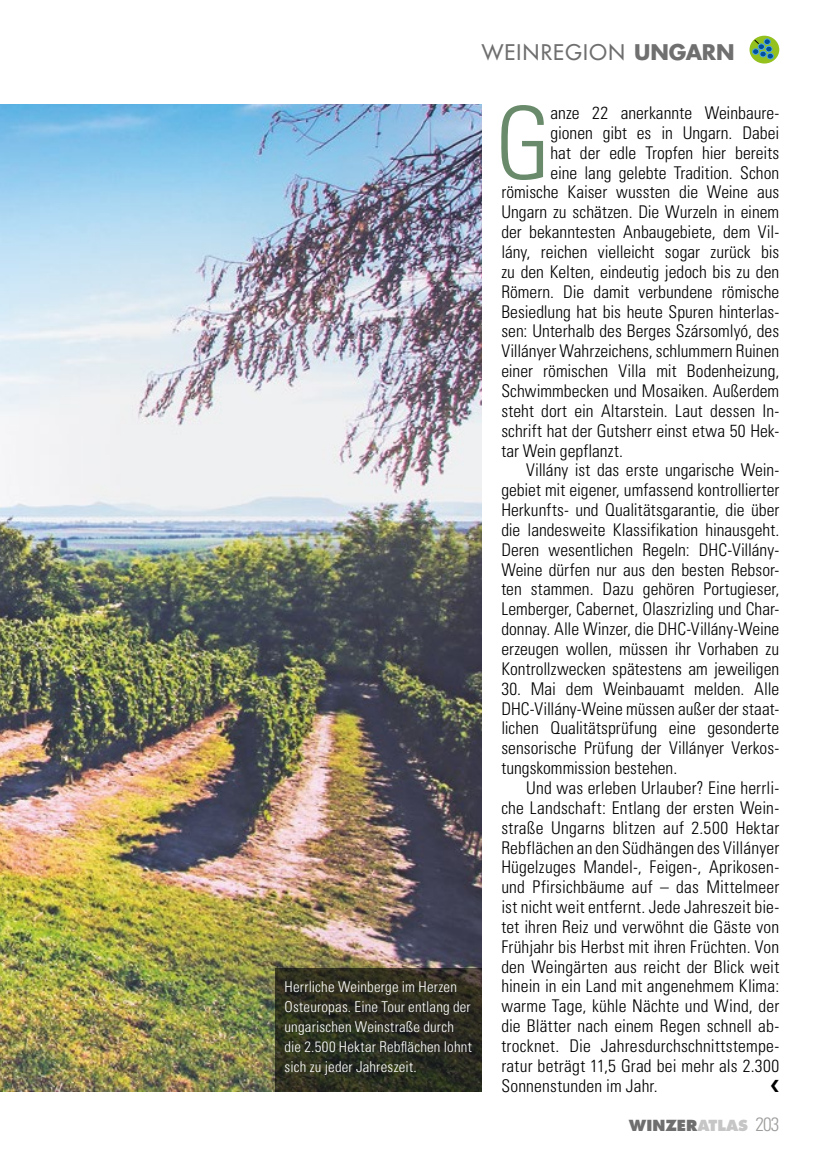
<style>
.page{position:relative;width:819px;height:1166px;background:#fff}
.page>*{position:absolute;margin:0;border:0;box-sizing:border-box;transform-origin:0 0}
.t1{font:300 condensed 99.92px "Univers LT Std";color:#698b6b}
.t2{font:500 21px "Futura Std";letter-spacing:.065em;color:#706f6f}
.t3{font:300 condensed 17.5px/19.8px "Univers LT Std";color:#000;text-align:justify}
.t4{font:300 condensed 14.88px/19.8px "Univers LT Std";letter-spacing:.01em;color:#fff}
.t5{font:800 14.88px "Futura Std";color:#706f6f}
.s1{font-weight:700}
.s2{color:#c6c6c6}
.s3{font-family:"Univers LT Std";font-weight:300;font-stretch:condensed;font-size:19.25px;color:#9d9d9c}
</style>
<div class="page">
<img style="left:0;top:104px;width:481px;height:987px">
<svg style="left:749px;top:36px;width:30px;height:28px"></svg>
<svg style="left:752px;top:39px;width:21px;height:20px"></svg>
<div style="left:763px;top:39px;width:7px;height:6px;border:1px solid #4fa7dc;border-radius:50%"></div>
<svg style="left:274px;top:968px;width:207px;height:123px;background:#2e2f20"></svg>
<p class="t2" style="left:481px;top:40px;width:254px">WEINREGION <span class="s1">UNGARN</span></p>
<p class="t4" style="left:284px;top:977px;width:189px">Herrliche Weinberge im Herzen<br>Osteuropas. Eine Tour entlang der ungarischen Weinstraße durch die 2.500 Hektar Rebflächen lohnt sich zu jeder Jahreszeit.</p>
<h1 class="t1" style="left:495px;top:87px;width:57px">G</h1>
<p class="t3" style="left:550px;top:103px;width:230px">anze 22 anerkannte Weinbaure-</p>
<p class="t3" style="left:550px;top:123px;width:230px">gionen gibt es in Ungarn. Dabei</p>
<p class="t3" style="left:550px;top:143px;width:230px">hat der edle Tropfen hier bereits</p>
<p class="t3" style="left:550px;top:162px;width:230px">eine lang gelebte Tradition. Schon</p>
<p class="t3" style="left:501px;top:182px;width:279px">römische Kaiser wussten die Weine aus</p>
<p class="t3" style="left:501px;top:202px;width:279px">Ungarn zu schätzen. Die Wurzeln in einem</p>
<p class="t3" style="left:501px;top:222px;width:279px">der bekanntesten Anbaugebiete, dem Vil-</p>
<p class="t3" style="left:501px;top:242px;width:279px">lány, reichen vielleicht sogar zurück bis</p>
<p class="t3" style="left:501px;top:262px;width:279px">zu den Kelten, eindeutig jedoch bis zu den</p>
<p class="t3" style="left:501px;top:281px;width:279px">Römern. Die damit verbundene römische</p>
<p class="t3" style="left:501px;top:301px;width:279px">Besiedlung hat bis heute Spuren hinterlas-</p>
<p class="t3" style="left:501px;top:321px;width:279px">sen: Unterhalb des Berges Szársomlyó, des</p>
<p class="t3" style="left:501px;top:341px;width:279px">Villányer Wahrzeichens, schlummern Ruinen</p>
<p class="t3" style="left:501px;top:361px;width:279px">einer römischen Villa mit Bodenheizung,</p>
<p class="t3" style="left:501px;top:381px;width:279px">Schwimmbecken und Mosaiken. Außerdem</p>
<p class="t3" style="left:501px;top:401px;width:279px">steht dort ein Altarstein. Laut dessen In-</p>
<p class="t3" style="left:501px;top:420px;width:279px">schrift hat der Gutsherr einst etwa 50 Hek-</p>
<p class="t3" style="left:501px;top:440px;width:123px">tar Wein gepflanzt.</p>
<p class="t3" style="left:526px;top:460px;width:254px">Villány ist das erste ungarische Wein-</p>
<p class="t3" style="left:501px;top:480px;width:279px">gebiet mit eigener, umfassend kontrollierter</p>
<p class="t3" style="left:501px;top:500px;width:279px">Herkunfts- und Qualitätsgarantie, die über</p>
<p class="t3" style="left:501px;top:520px;width:279px">die landesweite Klassifikation hinausgeht.</p>
<p class="t3" style="left:501px;top:539px;width:279px">Deren wesentlichen Regeln: DHC-Villány-</p>
<p class="t3" style="left:501px;top:559px;width:279px">Weine dürfen nur aus den besten Rebsor-</p>
<p class="t3" style="left:501px;top:579px;width:279px">ten stammen. Dazu gehören Portugieser,</p>
<p class="t3" style="left:501px;top:599px;width:279px">Lemberger, Cabernet, Olaszrizling und Char-</p>
<p class="t3" style="left:501px;top:619px;width:279px">donnay. Alle Winzer, die DHC-Villány-Weine</p>
<p class="t3" style="left:501px;top:639px;width:279px">erzeugen wollen, müssen ihr Vorhaben zu</p>
<p class="t3" style="left:501px;top:659px;width:279px">Kontrollzwecken spätestens am jeweiligen</p>
<p class="t3" style="left:501px;top:678px;width:279px">30. Mai dem Weinbauamt melden. Alle DHC-Villány-Weine müssen außer der staat&shy;lichen Qualitätsprüfung eine gesonderte sensorische Prüfung der Villányer Verkos&shy;tungskommission bestehen.</p>
<p class="t3" style="left:501px;top:778px;width:279px;text-indent:25px">Und was erleben Urlauber? Eine herrli&shy;che Landschaft: Entlang der ersten Wein&shy;straße Ungarns blitzen auf 2.500 Hektar Rebflächen an den Südhängen des Villányer Hügelzuges Mandel-, Feigen-, Aprikosen&shy;und Pfirsichbäume auf – das Mittelmeer ist nicht weit entfernt. Jede Jahreszeit bie&shy;tet ihren Reiz und verwöhnt die Gäste von Frühjahr bis Herbst mit ihren Früchten. Von den Weingärten aus reicht der Blick weit hinein in ein Land mit angenehmem Klima: warme Tage, kühle Nächte und Wind, der die Blätter nach einem Regen schnell ab&shy;trocknet. Die Jahresdurchschnittstempe&shy;ratur beträgt 11,5 Grad bei mehr als 2.300<br>Sonnenstunden im Jahr.</p>
<p class="t5" style="left:628px;top:1117px;width:152px">WINZER<span class="s2">ATLAS</span> <span class="s3">203</span></p>
</div>
